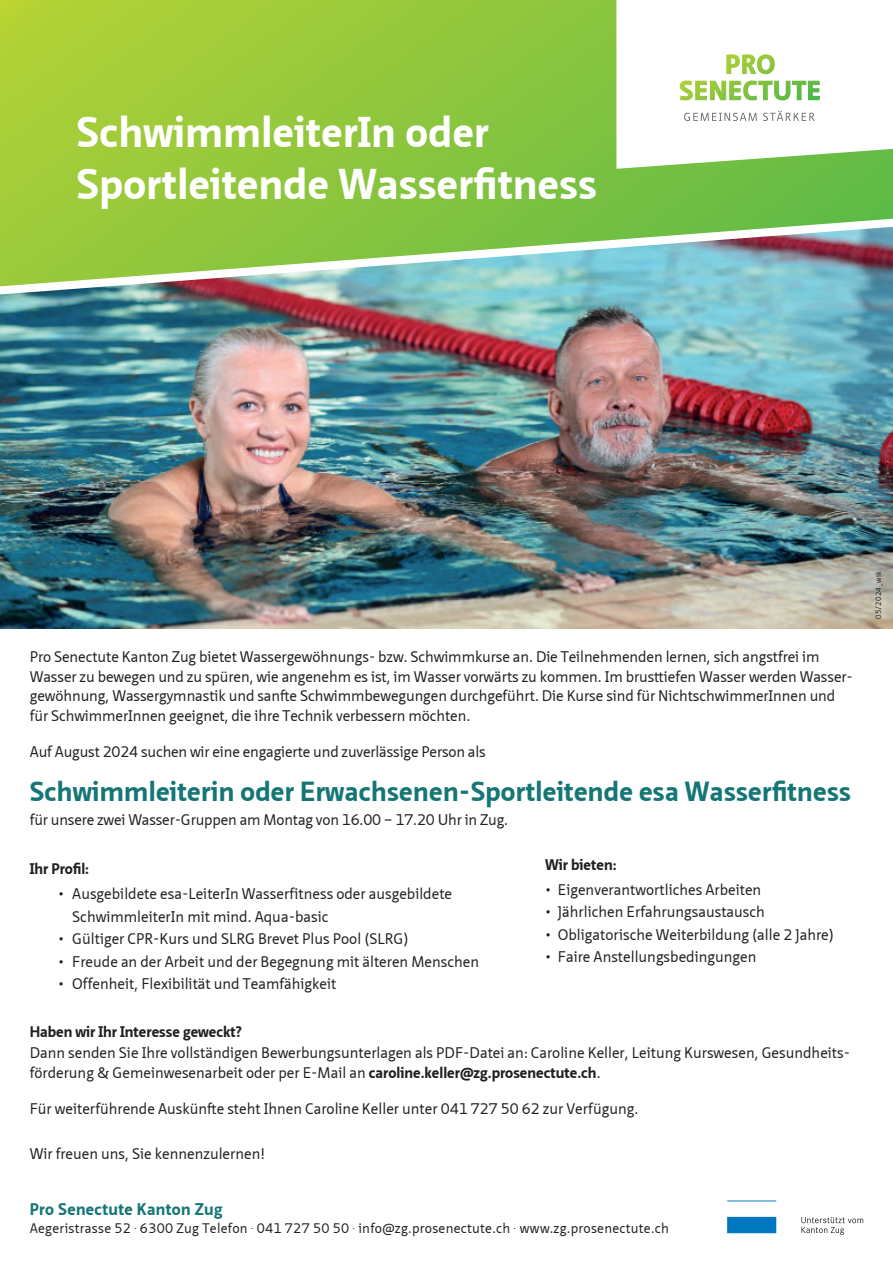
<style>
.page{position:relative;width:893px;height:1263px;background:#fff}
.page>*{position:absolute;margin:0;border:0;box-sizing:border-box;transform-origin:0 0}
.t1{font:700 42px/52.5px "Neue Sans Pro";letter-spacing:.01em;color:#fff}
.t2{font:700 27px "Neue Sans Pro";letter-spacing:.01em;color:#157675}
.t3{font:700 16.5px "Neue Sans Pro";letter-spacing:.02em;color:#157675}
.t4{font:15px/19.5px "Neue Sans Pro";color:#231f20}
.t5{font:700 15px "Neue Sans Pro";color:#231f20}
.t6{font:13.5px "Neue Sans Pro";letter-spacing:.02em;color:#231f20}
.t7{font:7.5px "Neue Sans Pro";letter-spacing:.02em;color:#231f20}
.s1{font-weight:700}
</style>
<div class="page">
<img style="left:0;top:294px;width:893px;height:334px">
<svg style="left:727px;top:1200px;width:49px;height:33px"></svg>
<svg style="left:801px;top:1217px;width:62px;height:18px"></svg>
<svg style="left:0;top:0;width:893px;height:219px;background:#91c73c"></svg>
<svg style="left:616px;top:0;width:277px;height:169px"></svg>
<svg style="left:684px;top:113px;width:73px;height:8px"></svg>
<svg style="left:763px;top:111px;width:51px;height:10px"></svg>
<svg style="left:680px;top:54px;width:140px;height:46px"></svg>
<svg style="left:0;top:219px;width:893px;height:75px;background:#93c088"></svg>
<h1 class="t1" style="left:77px;top:105px;width:522px">SchwimmleiterIn oder<br>Sportleitende Wasserfitness</h1>
<p class="t4" style="left:30px;top:647px;width:825px">Pro Senectute Kanton Zug bietet Wassergewöhnungs- bzw. Schwimmkurse an. Die Teilnehmenden lernen, sich angstfrei im Wasser zu bewegen und zu spüren, wie angenehm es ist, im Wasser vorwärts zu kommen. Im brusttiefen Wasser werden Wasser&shy;gewöhnung, Wassergymnastik und sanfte Schwimmbewegungen durchgeführt. Die Kurse sind für NichtschwimmerInnen und für SchwimmerInnen geeignet, die ihre Technik verbessern möchten.</p>
<p class="t4" style="left:30px;top:742px;width:458px">Auf August 2024 suchen wir eine engagierte und zuverlässige Person als</p>
<h2 class="t2" style="left:30px;top:774px;width:823px">Schwimmleiterin oder Erwachsenen-Sportleitende esa Wasserfitness</h2>
<p class="t4" style="left:30px;top:809px;width:480px">für unsere zwei Wasser-Gruppen am Montag von 16.00 – 17.20 Uhr in Zug.</p>
<p class="t5" style="left:30px;top:859px;width:61px">Ihr Profil:</p>
<p class="t4" style="left:72px;top:882px;width:381px;line-height:22.5px;text-indent:-14px">• Ausgebildete esa-LeiterIn Wasserfitness oder ausgebildete<br>SchwimmleiterIn mit mind. Aqua-basic</p>
<p class="t4" style="left:58px;top:929px;width:352px">• Gültiger CPR-Kurs und SLRG Brevet Plus Pool (SLRG)</p>
<p class="t4" style="left:58px;top:951px;width:422px">• Freude an der Arbeit und der Begegnung mit älteren Menschen</p>
<p class="t4" style="left:58px;top:974px;width:280px">• Offenheit, Flexibilität und Teamfähigkeit</p>
<p class="t5" style="left:30px;top:1021px;width:214px">Haben wir Ihr Interesse geweckt?</p>
<p class="t4" style="left:30px;top:1043px;width:822px">Dann senden Sie Ihre vollständigen Bewerbungsunterlagen als PDF-Datei an: Caroline Keller, Leitung Kurswesen, Gesundheits&shy;förderung &amp; Gemeinwesenarbeit oder per E-Mail an <span class="s1">caroline.keller@zg.prosenectute.ch</span>.</p>
<p class="t4" style="left:30px;top:1099px;width:610px">Für weiterführende Auskünfte steht Ihnen Caroline Keller unter 041 727 50 62 zur Verfügung.</p>
<p class="t4" style="left:30px;top:1144px;width:237px">Wir freuen uns, Sie kennenzulernen!</p>
<p class="t5" style="left:545px;top:855px;width:73px">Wir bieten:</p>
<p class="t4" style="left:545px;top:879px;width:218px">• Eigenverantwortliches Arbeiten</p>
<p class="t4" style="left:545px;top:902px;width:221px">• Jährlichen Erfahrungsaustausch</p>
<p class="t4" style="left:545px;top:924px;width:290px">• Obligatorische Weiterbildung (alle 2 Jahre)</p>
<p class="t4" style="left:545px;top:947px;width:213px">• Faire Anstellungsbedingungen</p>
<p class="t3" style="left:30px;top:1198px;width:194px">Pro Senectute Kanton Zug</p>
<p class="t6" style="left:30px;top:1219px;width:641px">Aegeristrasse 52 . 6300 Zug Telefon . 041 727 50 50 . info@zg.prosenectute.ch . www.zg.prosenectute.ch</p>
<p class="t7" style="left:874px;top:619px;width:49px;rotate:-90deg">05/2024_wik</p>
</div>
